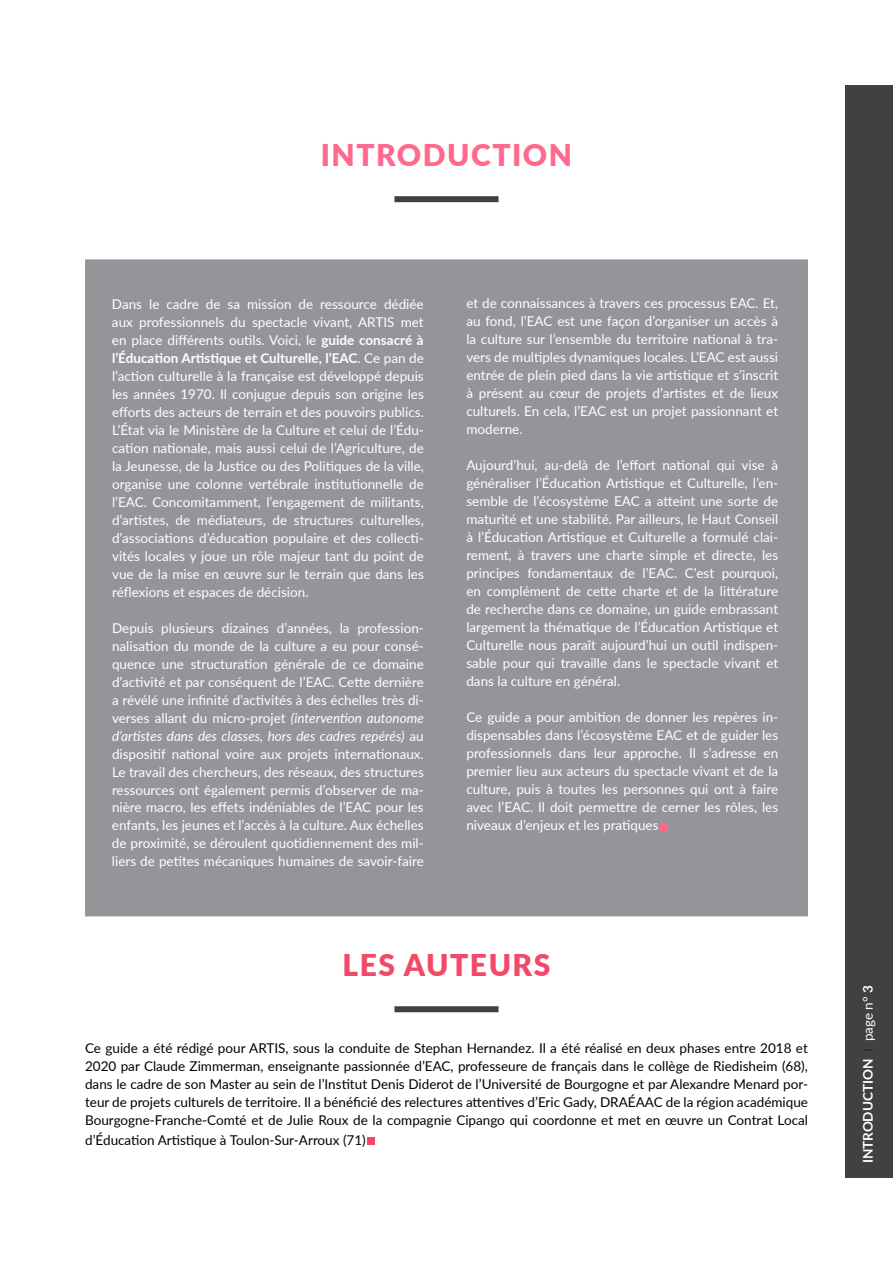
<style>
.page{position:relative;width:893px;height:1263px;background:#fff}
.page>*{position:absolute;margin:0;border:0;box-sizing:border-box;transform-origin:0 0}
.t1{font:900 30px "Lato";letter-spacing:.05em;color:#ff6a8c}
.t2{font:900 30px "Lato";letter-spacing:.05em;color:#f24968}
.t3{font:13.5px/18px "Lato";color:#fff;text-align:justify}
.t4{font:13.5px/18px "Lato";color:#000;text-align:justify}
.t5{font:700 13.5px "Lato";color:#fff}
.s1{font-weight:700}
.s2{font-style:italic}
.s3{font-weight:400;color:#292927}
.s4{font-weight:400}
</style>
<div class="page">
<div style="left:85px;top:259px;width:723px;height:657px;background:#939598"></div>
<div style="left:394px;top:196px;width:104px;height:6px;background:#414042"></div>
<div style="left:394px;top:1006px;width:104px;height:6px;background:#414042"></div>
<div style="left:368px;top:1138px;width:7px;height:7px;background:#f24968"></div>
<div style="left:845px;top:85px;width:48px;height:1093px;background:#414042"></div>
<div style="left:660px;top:823px;width:8px;height:8px;background:#ff6a8c"></div>
<h1 class="t1" style="left:321px;top:132px;width:253px">INTRODUCTION</h1>
<p class="t3" style="left:112px;top:294px;width:313px">Dans le cadre de sa mission de ressource dédiée aux professionnels du spectacle vivant, ARTIS met en place différents outils. Voici, le <span class="s1">guide consacré à l’Éducation Artistique et Culturelle, l’EAC</span>. Ce pan de l’action culturelle à la française est développé depuis les années 1970. Il conjugue depuis son origine les efforts des acteurs de terrain et des pouvoirs publics.<br>L’État via le Ministère de la Culture et celui de l’Édu&shy;cation nationale, mais aussi celui de l’Agriculture, de la Jeunesse, de la Justice ou des Politiques de la ville, organise une colonne vertébrale institutionnelle de l’EAC. Concomitamment, l’engagement de militants, d’artistes, de médiateurs, de structures culturelles, d’associations d’éducation populaire et des collecti&shy;vités locales y joue un rôle majeur tant du point de vue de la mise en œuvre sur le terrain que dans les réflexions et espaces de décision.</p>
<p class="t3" style="left:112px;top:618px;width:313px">Depuis plusieurs dizaines d’années, la profession&shy;nalisation du monde de la culture a eu pour consé&shy;quence une structuration générale de ce domaine d’activité et par conséquent de l’EAC. Cette dernière a révélé une infinité d’activités à des échelles très di&shy;verses allant du micro-projet <span class="s2">(intervention autonome d’artistes dans des classes, hors des cadres repérés)</span> au dispositif national voire aux projets internationaux.<br>Le travail des chercheurs, des réseaux, des structures ressources ont également permis d’observer de ma&shy;nière macro, les effets indéniables de l’EAC pour les enfants, les jeunes et l’accès à la culture. Aux échelles de proximité, se déroulent quotidiennement des mil&shy;liers de petites mécaniques humaines de savoir-faire</p>
<p class="t3" style="left:466px;top:294px;width:313px">et de connaissances à travers ces processus EAC. Et, au fond, l’EAC est une façon d’organiser un accès à la culture sur l’ensemble du territoire national à tra&shy;vers de multiples dynamiques locales. L’EAC est aussi entrée de plein pied dans la vie artistique et s’inscrit à présent au cœur de projets d’artistes et de lieux culturels. En cela, l’EAC est un projet passionnant et moderne.</p>
<p class="t3" style="left:466px;top:456px;width:313px">Aujourd’hui, au-delà de l’effort national qui vise à généraliser l’Éducation Artistique et Culturelle, l’en&shy;semble de l’écosystème EAC a atteint une sorte de maturité et une stabilité. Par ailleurs, le Haut Conseil à l’Éducation Artistique et Culturelle a formulé clai&shy;rement, à travers une charte simple et directe, les principes fondamentaux de l’EAC. C’est pourquoi, en complément de cette charte et de la littérature de recherche dans ce domaine, un guide embrassant largement la thématique de l’Éducation Artistique et Culturelle nous paraît aujourd’hui un outil indispen&shy;sable pour qui travaille dans le spectacle vivant et dans la culture en général.</p>
<p class="t3" style="left:466px;top:708px;width:313px">Ce guide a pour ambition de donner les repères in&shy;dispensables dans l’écosystème EAC et de guider les professionnels dans leur approche. Il s’adresse en premier lieu aux acteurs du spectacle vivant et de la culture, puis à toutes les personnes qui ont à faire avec l’EAC. Il doit permettre de cerner les rôles, les niveaux d’enjeux et les pratiques</p>
<h1 class="t2" style="left:342px;top:942px;width:209px">LES AUTEURS</h1>
<p class="t4" style="left:85px;top:1038px;width:724px">Ce guide a été rédigé pour ARTIS, sous la conduite de Stephan Hernandez. Il a été réalisé en deux phases entre 2018 et 2020 par Claude Zimmerman, enseignante passionnée d’EAC, professeure de français dans le collège de Riedisheim (68), dans le cadre de son Master au sein de l’Institut Denis Diderot de l’Université de Bourgogne et par Alexandre Menard por&shy;teur de projets culturels de territoire. Il a bénéficié des relectures attentives d’Eric Gady, DRAÉAAC de la région académique Bourgogne-Franche-Comté et de Julie Roux de la compagnie Cipango qui coordonne et met en œuvre un Contrat Local</p>
<p class="t4" style="left:85px;top:1130px;width:282px">d’Éducation Artistique à Toulon-Sur-Arroux (71)</p>
<p class="t5" style="left:858px;top:1163px;width:180px;rotate:-90deg">i ntroduction <span class="s3">I</span> <span class="s4">page n°</span> 3</p>
</div>
